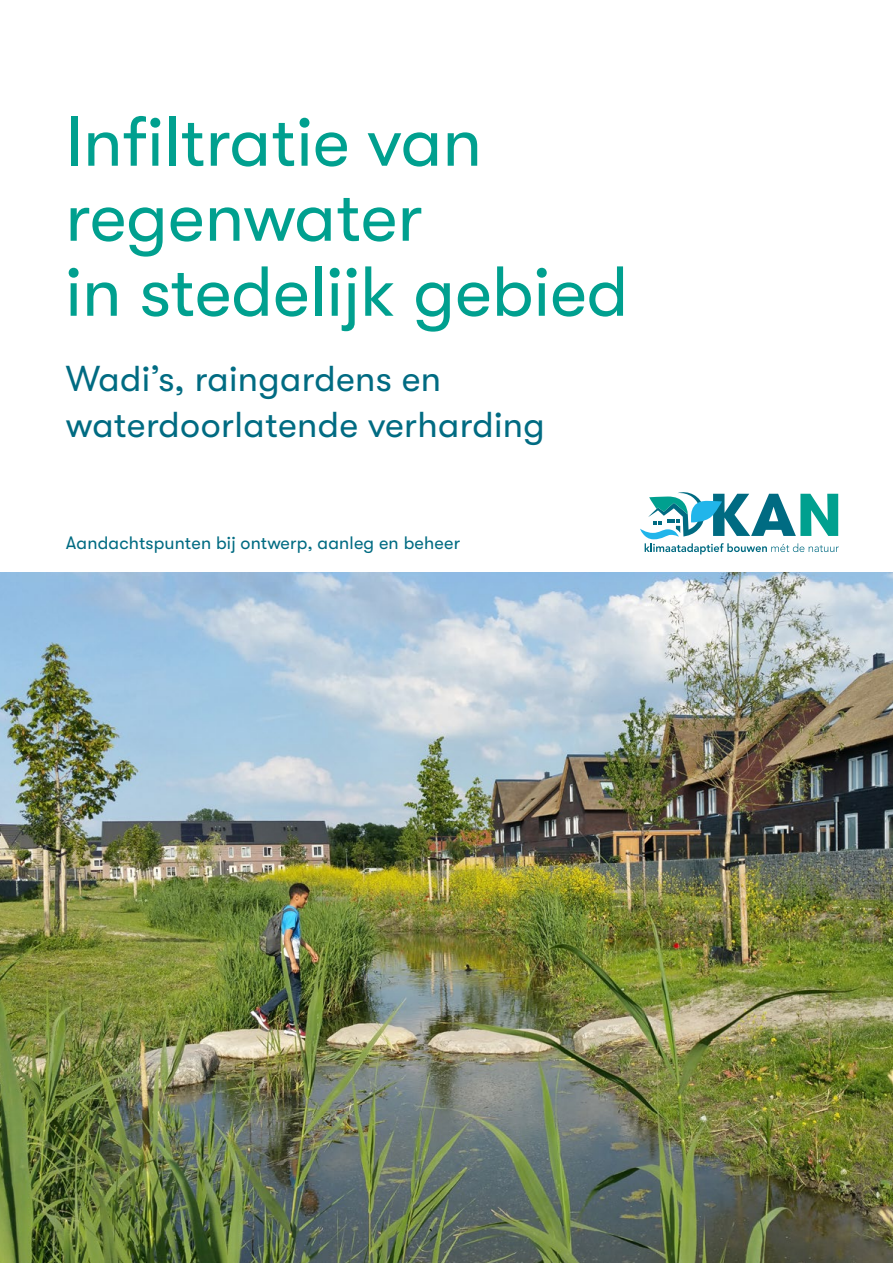
<style>
.page{position:relative;width:893px;height:1263px;background:#fff}
.page>*{position:absolute;margin:0;border:0;box-sizing:border-box;transform-origin:0 0}
.t1{font:70.5px/75px "GT Walsheim Pro";color:#00a08f}
.t2{font:36px/46.5px "GT Walsheim Pro";letter-spacing:.01em;color:#006b82}
.t3{font:18px "GT Walsheim Pro";letter-spacing:.01em;color:#006b82}
</style>
<div class="page">
<svg style="left:640px;top:492px;width:199px;height:62px"></svg>
<img style="left:0;top:573px;width:893px;height:690px">
<h1 class="t1" style="left:65px;top:105px;width:564px">Infiltratie van regenwater<br>in stedelijk gebied</h1>
<p class="t2" style="left:66px;top:356px;width:480px">Wadi’s, raingardens en waterdoorlatende verharding</p>
<p class="t3" style="left:66px;top:533px;width:396px">Aandachtspunten bij ontwerp, aanleg en beheer</p>
</div>
